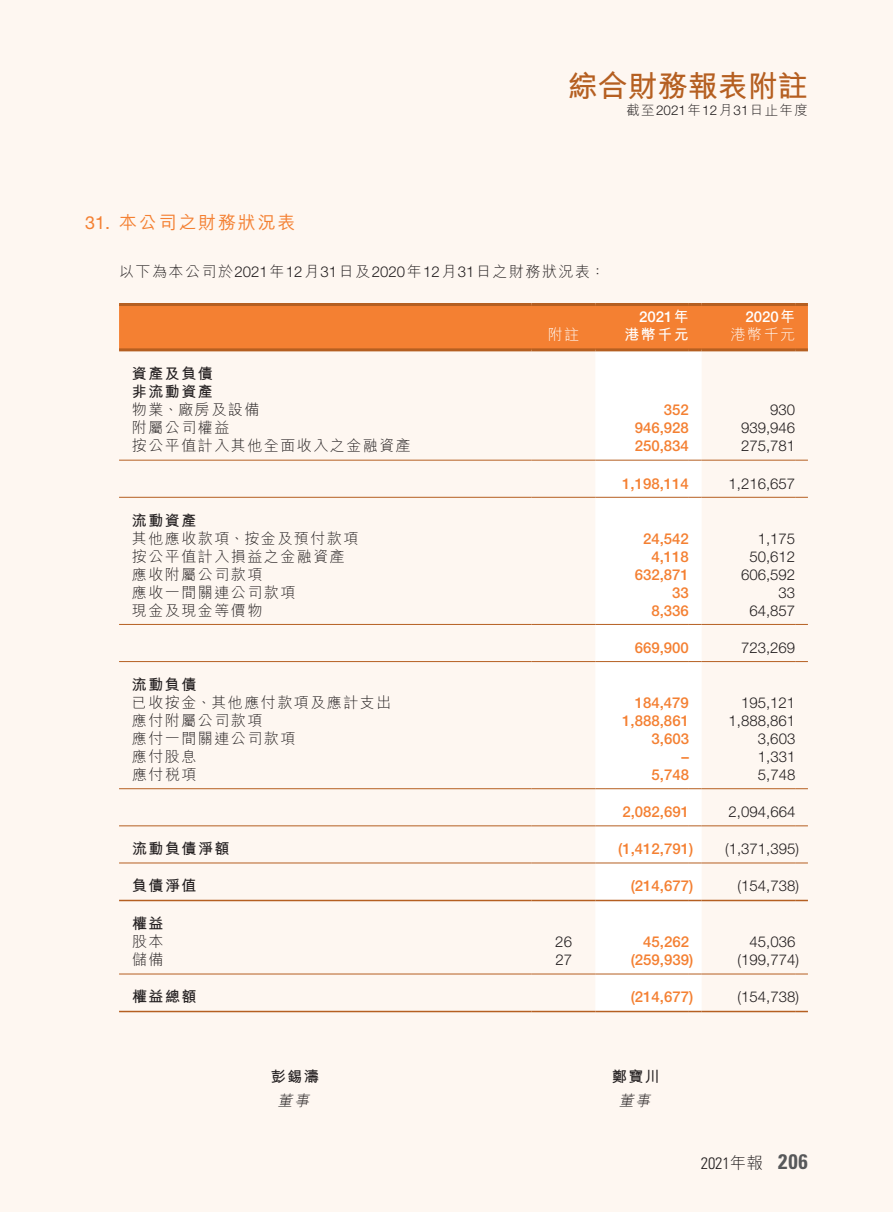
<style>
.page{position:relative;width:893px;height:1212px;background:#fef7f1}
.page>*{position:absolute;margin:0;border:0;box-sizing:border-box;transform-origin:0 0}
.t1{font:700 30px "M Hei HK";color:#b55f21}
.t2{font:700 condensed 21px "Univers LT Std";color:#57585a}
.t3{font:500 18px "M Hei HK";letter-spacing:.1em;color:#f48032}
.t4{font:18px "Helvetica Neue LT Std";color:#f48032}
.t5{font:300 condensed 16.5px "Univers LT Std";color:#231f20}
.t6{font:300 15px "M Hei HK";letter-spacing:.1em;color:#231f20}
.t7{font:300 15px "Helvetica Neue LT Std";color:#231f20}
.t8{font:500 15px "Helvetica Neue LT Std";color:#f48032}
.t9{font:700 15px/18px "M Hei HK";letter-spacing:.1em;color:#231f20}
.t10{font:500 15px "Helvetica Neue LT Std";color:#fff}
.t11{font:300 15px "M Hei HK";letter-spacing:.1em;color:#fff}
.t12{font:700 15px "M Hei HK";color:#fff}
.t13{font:italic 300 15px "M Hei HK";color:#231f20}
.t14{font:300 13.5px "M Hei HK";letter-spacing:.1em;color:#231f20}
.s1{font-family:"Helvetica Neue LT Std"}
.s2{font-family:"M Hei HK";font-weight:700}
.s3{font-family:"M Hei HK";font-stretch:normal}
</style>
<div class="page">
<div style="left:595px;top:351px;width:107px;height:660px;background:#fff"></div>
<hr style="left:119px;top:460px;width:412px;height:1px;background:#b55f21">
<hr style="left:531px;top:460px;width:64px;height:1px;background:#b55f21">
<hr style="left:595px;top:460px;width:94px;height:1px;background:#b55f21">
<svg style="left:689px;top:460px;width:13px;height:1px"></svg>
<hr style="left:702px;top:460px;width:93px;height:1px;background:#b55f21">
<svg style="left:795px;top:460px;width:13px;height:1px"></svg>
<hr style="left:119px;top:497px;width:412px;height:1px;background:#b55f21">
<hr style="left:531px;top:497px;width:64px;height:1px;background:#b55f21">
<hr style="left:595px;top:497px;width:94px;height:1px;background:#b55f21">
<svg style="left:689px;top:497px;width:13px;height:1px"></svg>
<hr style="left:702px;top:497px;width:93px;height:1px;background:#b55f21">
<svg style="left:795px;top:497px;width:13px;height:1px"></svg>
<hr style="left:119px;top:624px;width:412px;height:1px;background:#b55f21">
<hr style="left:531px;top:624px;width:64px;height:1px;background:#b55f21">
<hr style="left:595px;top:624px;width:94px;height:1px;background:#b55f21">
<svg style="left:689px;top:624px;width:13px;height:1px"></svg>
<hr style="left:702px;top:624px;width:93px;height:1px;background:#b55f21">
<svg style="left:795px;top:624px;width:13px;height:1px"></svg>
<hr style="left:119px;top:661px;width:412px;height:1px;background:#b55f21">
<hr style="left:531px;top:661px;width:64px;height:1px;background:#b55f21">
<hr style="left:595px;top:661px;width:94px;height:1px;background:#b55f21">
<svg style="left:689px;top:661px;width:13px;height:1px"></svg>
<hr style="left:702px;top:661px;width:93px;height:1px;background:#b55f21">
<svg style="left:795px;top:661px;width:13px;height:1px"></svg>
<hr style="left:119px;top:788px;width:412px;height:1px;background:#b55f21">
<hr style="left:531px;top:788px;width:64px;height:1px;background:#b55f21">
<hr style="left:595px;top:788px;width:94px;height:1px;background:#b55f21">
<svg style="left:689px;top:788px;width:13px;height:1px"></svg>
<hr style="left:702px;top:788px;width:93px;height:1px;background:#b55f21">
<svg style="left:795px;top:788px;width:13px;height:1px"></svg>
<hr style="left:119px;top:825px;width:412px;height:1px;background:#b55f21">
<hr style="left:531px;top:825px;width:64px;height:1px;background:#b55f21">
<hr style="left:595px;top:825px;width:94px;height:1px;background:#b55f21">
<svg style="left:689px;top:825px;width:13px;height:1px"></svg>
<hr style="left:702px;top:825px;width:93px;height:1px;background:#b55f21">
<svg style="left:795px;top:825px;width:13px;height:1px"></svg>
<hr style="left:119px;top:862px;width:412px;height:1px;background:#b55f21">
<hr style="left:531px;top:862px;width:64px;height:1px;background:#b55f21">
<hr style="left:595px;top:862px;width:94px;height:1px;background:#b55f21">
<svg style="left:689px;top:862px;width:13px;height:1px"></svg>
<hr style="left:702px;top:862px;width:93px;height:1px;background:#b55f21">
<svg style="left:795px;top:862px;width:13px;height:1px"></svg>
<hr style="left:119px;top:973px;width:412px;height:1px;background:#b55f21">
<hr style="left:531px;top:973px;width:64px;height:1px;background:#b55f21">
<hr style="left:595px;top:973px;width:94px;height:1px;background:#b55f21">
<svg style="left:689px;top:973px;width:13px;height:1px"></svg>
<hr style="left:702px;top:973px;width:93px;height:1px;background:#b55f21">
<svg style="left:795px;top:973px;width:13px;height:1px"></svg>
<hr style="left:119px;top:900px;width:412px;height:1px;background:#b55f21">
<hr style="left:531px;top:900px;width:64px;height:1px;background:#b55f21">
<hr style="left:595px;top:900px;width:94px;height:1px;background:#b55f21">
<svg style="left:689px;top:900px;width:13px;height:1px"></svg>
<hr style="left:702px;top:900px;width:93px;height:1px;background:#b55f21">
<svg style="left:795px;top:900px;width:13px;height:1px"></svg>
<hr style="left:119px;top:1011px;width:412px;height:1px;background:#b55f21">
<hr style="left:531px;top:1011px;width:64px;height:1px;background:#b55f21">
<hr style="left:595px;top:1011px;width:94px;height:1px;background:#b55f21">
<svg style="left:689px;top:1011px;width:13px;height:1px"></svg>
<hr style="left:702px;top:1011px;width:93px;height:1px;background:#b55f21">
<svg style="left:795px;top:1011px;width:13px;height:1px"></svg>
<svg style="left:119px;top:303px;width:689px;height:48px;background:#ec7c30"></svg>
<h1 class="t1" style="left:568px;top:64px;width:241px">綜合財務報表附註</h1>
<p class="t14" style="left:626px;top:103px;width:183px">截至<span class="s1">2021</span>年<span class="s1">12</span>月<span class="s1">31</span>日止年度</p>
<p class="t4" style="left:85px;top:212px;width:27px">31.</p>
<p class="t3" style="left:119px;top:209px;width:178px">本公司之財務狀況表</p>
<p class="t6" style="left:119px;top:264px;width:487px">以下為本公司於<span class="s1">2021</span>年<span class="s1">12</span>月<span class="s1">31</span>日及<span class="s1">2020</span>年<span class="s1">12</span>月<span class="s1">31</span>日之財務狀況表：</p>
<p class="t9" style="left:132px;top:364px;width:82px">資產及負債非流動資產</p>
<p class="t6" style="left:132px;top:402px;width:129px">物業、廠房及設備</p>
<p class="t6" style="left:132px;top:420px;width:99px">附屬公司權益</p>
<p class="t6" style="left:132px;top:438px;width:281px">按公平值計入其他全面收入之金融資產</p>
<p class="t11" style="left:548px;top:327px;width:33px">附註</p>
<p class="t9" style="left:132px;top:510px;width:66px">流動資產</p>
<p class="t6" style="left:132px;top:531px;width:228px">其他應收款項、按金及預付款項</p>
<p class="t6" style="left:132px;top:549px;width:214px">按公平值計入損益之金融資產</p>
<p class="t6" style="left:132px;top:567px;width:132px">應收附屬公司款項</p>
<p class="t6" style="left:132px;top:585px;width:165px">應收一間關連公司款項</p>
<p class="t6" style="left:132px;top:603px;width:132px">現金及現金等價物</p>
<p class="t9" style="left:132px;top:674px;width:66px">流動負債</p>
<p class="t6" style="left:132px;top:695px;width:261px">已收按金、其他應付款項及應計支出</p>
<p class="t6" style="left:132px;top:713px;width:132px">應付附屬公司款項</p>
<p class="t6" style="left:132px;top:731px;width:165px">應付一間關連公司款項</p>
<p class="t6" style="left:132px;top:749px;width:66px">應付股息</p>
<p class="t6" style="left:132px;top:767px;width:66px">應付稅項</p>
<p class="t9" style="left:132px;top:838px;width:99px">流動負債淨額</p>
<p class="t9" style="left:132px;top:876px;width:66px">負債淨值</p>
<p class="t9" style="left:132px;top:913px;width:33px">權益</p>
<p class="t6" style="left:132px;top:934px;width:33px">股本</p>
<p class="t6" style="left:132px;top:952px;width:33px">儲備</p>
<p class="t9" style="left:132px;top:987px;width:66px">權益總額</p>
<p class="t7" style="left:555px;top:933px;width:18px">26</p>
<p class="t7" style="left:555px;top:951px;width:18px">27</p>
<p class="t10" style="left:639px;top:308px;width:51px">2021<span class="s2">年</span></p>
<p class="t12" style="left:624px;top:324px;width:66px">港幣千元</p>
<p class="t8" style="left:664px;top:401px;width:27px">352</p>
<p class="t8" style="left:635px;top:419px;width:56px">946,928</p>
<p class="t8" style="left:635px;top:437px;width:56px">250,834</p>
<p class="t8" style="left:622px;top:474px;width:68px">1,198,114</p>
<p class="t8" style="left:643px;top:529px;width:47px">24,542</p>
<p class="t8" style="left:651px;top:547px;width:39px">4,118</p>
<p class="t8" style="left:635px;top:565px;width:56px">632,871</p>
<p class="t8" style="left:672px;top:583px;width:18px">33</p>
<p class="t8" style="left:651px;top:601px;width:39px">8,336</p>
<p class="t8" style="left:635px;top:639px;width:56px">669,900</p>
<p class="t8" style="left:635px;top:694px;width:56px">184,479</p>
<p class="t8" style="left:622px;top:712px;width:68px">1,888,861</p>
<p class="t8" style="left:651px;top:730px;width:39px">3,603</p>
<p class="t8" style="left:681px;top:748px;width:9px">–</p>
<p class="t8" style="left:651px;top:766px;width:39px">5,748</p>
<p class="t8" style="left:622px;top:803px;width:68px">2,082,691</p>
<p class="t8" style="left:618px;top:840px;width:77px">)1,412,791(</p>
<p class="t8" style="left:631px;top:877px;width:64px">)214,677(</p>
<p class="t8" style="left:643px;top:933px;width:47px">45,262</p>
<p class="t8" style="left:631px;top:951px;width:64px">)259,939(</p>
<p class="t8" style="left:631px;top:988px;width:64px">)214,677(</p>
<p class="t10" style="left:745px;top:308px;width:51px">2020<span class="s2">年</span></p>
<p class="t11" style="left:731px;top:327px;width:66px">港幣千元</p>
<p class="t7" style="left:770px;top:401px;width:27px">930</p>
<p class="t7" style="left:741px;top:419px;width:56px">939,946</p>
<p class="t7" style="left:741px;top:437px;width:56px">275,781</p>
<p class="t7" style="left:728px;top:474px;width:68px">1,216,657</p>
<p class="t7" style="left:758px;top:529px;width:39px">1,175</p>
<p class="t7" style="left:749px;top:547px;width:47px">50,612</p>
<p class="t7" style="left:741px;top:565px;width:56px">606,592</p>
<p class="t7" style="left:779px;top:583px;width:18px">33</p>
<p class="t7" style="left:749px;top:601px;width:47px">64,857</p>
<p class="t7" style="left:741px;top:638px;width:56px">723,269</p>
<p class="t7" style="left:741px;top:693px;width:56px">195,121</p>
<p class="t7" style="left:729px;top:711px;width:68px">1,888,861</p>
<p class="t7" style="left:758px;top:729px;width:39px">3,603</p>
<p class="t7" style="left:758px;top:747px;width:39px">1,331</p>
<p class="t7" style="left:758px;top:765px;width:39px">5,748</p>
<p class="t7" style="left:729px;top:803px;width:68px">2,094,664</p>
<p class="t7" style="left:725px;top:840px;width:75px">)1,371,395(</p>
<p class="t7" style="left:738px;top:877px;width:63px">)154,738(</p>
<p class="t7" style="left:749px;top:933px;width:47px">45,036</p>
<p class="t7" style="left:738px;top:951px;width:63px">)199,774(</p>
<p class="t7" style="left:738px;top:988px;width:63px">)154,738(</p>
<p class="t9" style="left:271px;top:1066px;width:49px">彭錫濤</p>
<p class="t13" style="left:277px;top:1093px;width:36px">董事</p>
<p class="t9" style="left:612px;top:1066px;width:49px">鄭寶川</p>
<p class="t13" style="left:619px;top:1093px;width:36px">董事</p>
<p class="t5" style="left:701px;top:1153px;width:64px">2021<span class="s3">年報</span></p>
<h2 class="t2" style="left:778px;top:1148px;width:31px">206</h2>
</div>
